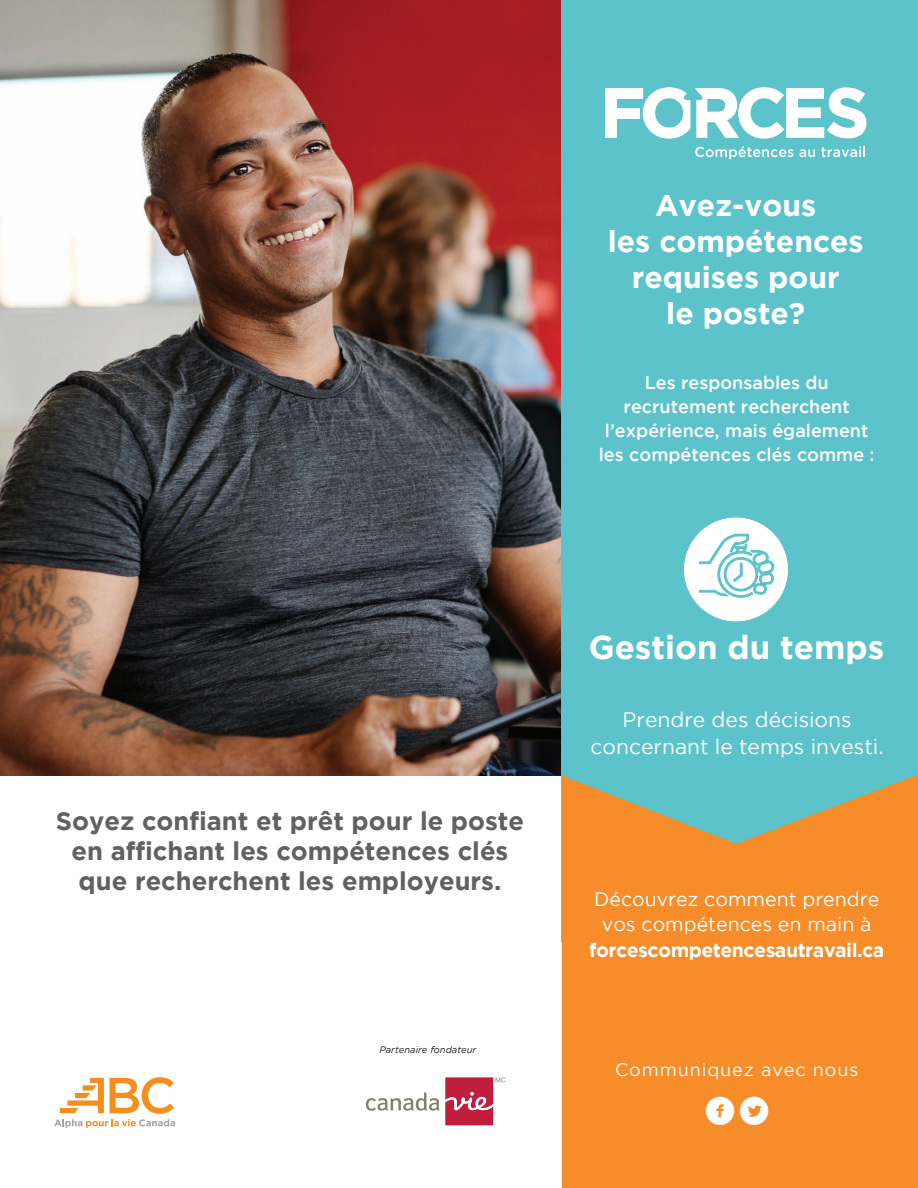
<style>
.page{position:relative;width:918px;height:1188px;background:#fff}
.page>*{position:absolute;margin:0;border:0;box-sizing:border-box;transform-origin:0 0}
.t1{font:40.2px "Socialico";color:#fff}
.t2{font:700 33px "Gotham";color:#fff}
.t3{font:700 30px/36px "Gotham";color:#fff;text-align:center}
.t4{font:700 25.5px/30px "Gotham";color:#606160;text-align:center}
.t5{font:21px/27px "Gotham";color:#fff;text-align:center}
.t6{font:19.5px/25.5px "Gotham";color:#fff;text-align:center}
.t7{font:700 19.5px "Gotham";letter-spacing:-.025em;color:#fff}
.t8{font:500 18px/24px "Gotham";color:#fff;text-align:center}
.t9{font:18px "Gotham";letter-spacing:.05em;color:#fff}
.t10{font:italic 9.45px "Gotham";color:#231f20}
</style>
<div class="page">
<img style="left:0;top:0;width:562px;height:775px">
<div style="left:562px;top:0;width:356px;height:941px;background:#5bc3c9"></div>
<svg style="left:562px;top:775px;width:356px;height:413px;fill:#f68c2a"></svg>
<svg style="left:695px;top:146px;width:120px;height:13px"></svg>
<svg style="left:821px;top:147px;width:44px;height:10px"></svg>
<svg style="left:605px;top:87px;width:261px;height:52px"></svg>
<svg style="left:366px;top:1077px;width:139px;height:48px"></svg>
<svg style="left:54px;top:1077px;width:121px;height:51px"></svg>
<svg style="left:684px;top:517px;width:104px;height:105px"></svg>
<h3 class="t3" style="left:608px;top:187px;width:257px">Avez-vous<br>les compétences requises pour<br>le poste?</h3>
<p class="t8" style="left:599px;top:370px;width:277px">Les responsables du recrutement recherchent l’expérience, mais également les compétences clés comme :</p>
<h3 class="t4" style="left:56px;top:805px;width:470px">Soyez confiant et prêt pour le poste en affichant les compétences clés que recherchent les employeurs.</h3>
<p class="t10" style="left:380px;top:1044px;width:98px">Partenaire fondateur</p>
<h2 class="t2" style="left:589px;top:628px;width:297px">Gestion du temps</h2>
<p class="t5" style="left:591px;top:706px;width:294px">Prendre des décisions concernant le temps investi.</p>
<p class="t6" style="left:594px;top:886px;width:287px">Découvrez comment prendre vos compétences en main à</p>
<p class="t7" style="left:589px;top:939px;width:297px">forcescompetencesautravail.ca</p>
<p class="t9" style="left:615px;top:1059px;width:245px">Communiquez avec nous</p>
<h1 class="t1" style="left:704px;top:1087px;width:68px">fl</h1>
</div>
